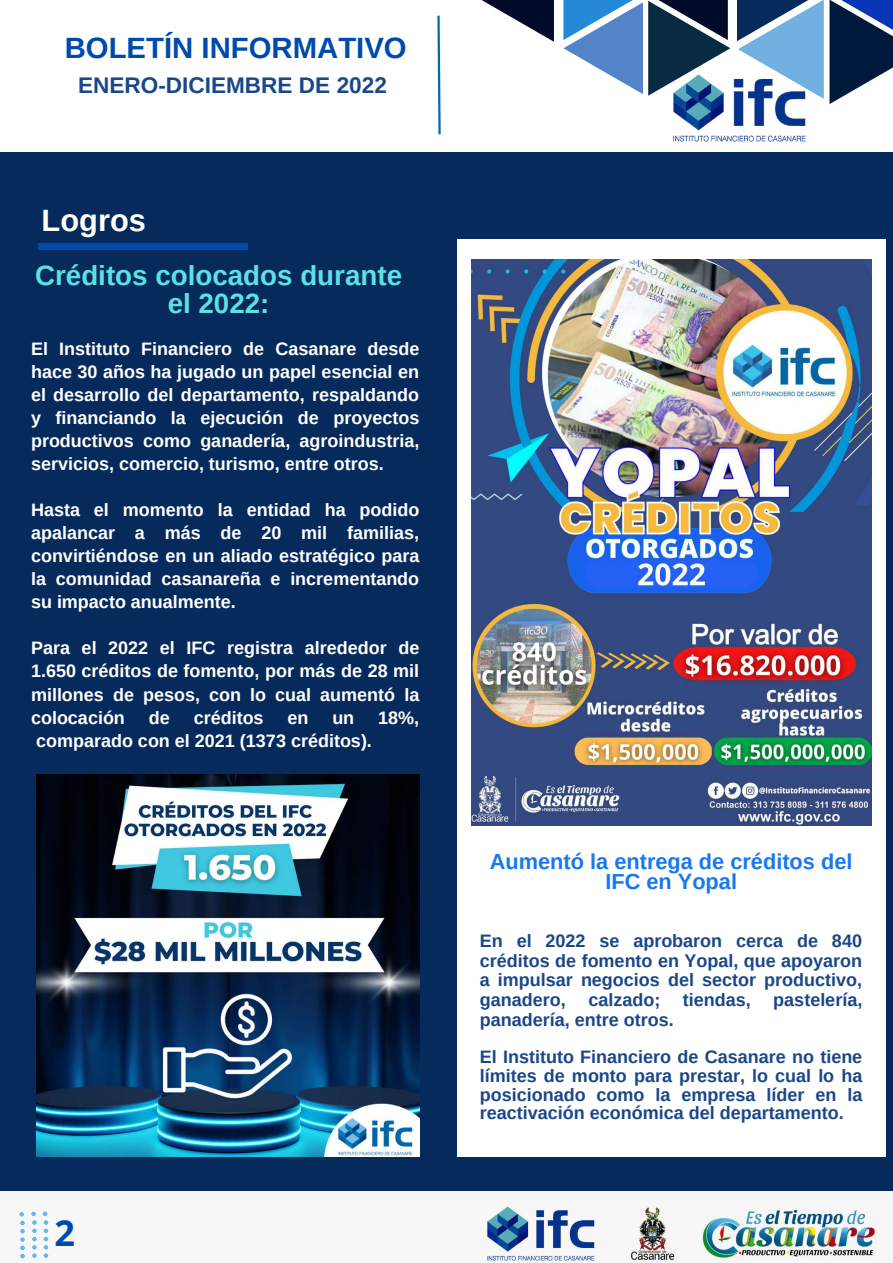
<style>
.page{position:relative;width:893px;height:1263px;background:#052a5b}
.page>*{position:absolute;margin:0;border:0;box-sizing:border-box;transform-origin:0 0}
.t1{font:700 35.92px "Open Sans";color:#004aad}
.t2{font:700 30.83px "Arimo";color:#fff}
.t3{font:700 29.33px "Arimo";color:#004aad}
.t4{font:700 27.75px/27.6px "Arimo";color:#5ce1e6;text-align:center}
.t5{font:700 22.58px "Arimo";color:#1a4789}
.t6{font:700 21.75px/20.2px "Arimo";color:#1877f2;text-align:center}
.t7{font:700 18px/23.1px "Arimo";color:#fff;text-align:justify}
.t8{font:700 18px/19.6px "Arimo";color:#1a4789;text-align:justify}
</style>
<div class="page">
<div style="left:457px;top:239px;width:428px;height:918px;background:#fff"></div>
<div style="left:0;top:0;width:893px;height:151px;background:#fff"></div>
<svg style="left:437px;top:42px;width:4px;height:93px"></svg>
<div style="left:38px;top:243px;width:210px;height:7px;background:#004aad"></div>
<div style="left:0;top:1192px;width:893px;height:71px;background:#f7f7f7"></div>
<svg style="left:19px;top:1212px;width:6px;height:47px"></svg>
<svg style="left:31px;top:1211px;width:18px;height:47px"></svg>
<svg style="left:563px;top:40px;width:167px;height:56px"></svg>
<svg style="left:563px;top:0;width:165px;height:40px"></svg>
<svg style="left:738px;top:0;width:149px;height:104px"></svg>
<svg style="left:814px;top:0;width:79px;height:71px;background:#334f7c"></svg>
<svg style="left:437px;top:0;width:117px;height:42px"></svg>
<img style="left:657px;top:66px;width:163px;height:76px">
<img style="left:622px;top:1203px;width:258px;height:60px">
<img style="left:475px;top:1199px;width:131px;height:64px">
<img style="left:471px;top:260px;width:400px;height:565px">
<img style="left:37px;top:774px;width:382px;height:383px">
<h3 class="t3" style="left:65px;top:31px;width:343px">BOLETÍN INFORMATIVO</h3>
<p class="t5" style="left:78px;top:73px;width:310px">ENERO-DICIEMBRE DE 2022</p>
<h2 class="t2" style="left:42px;top:203px;width:106px">Logros</h2>
<h3 class="t4" style="left:35px;top:262px;width:368px">Créditos colocados durante el 2022:</h3>
<p class="t7" style="left:31px;top:337px;width:390px">El Instituto Financiero de Casanare desde hace 30 años ha jugado un papel esencial en el desarrollo del departamento, respaldando y financiando la ejecución de proyectos productivos como ganadería, agroindustria, servicios, comercio, turismo, entre otros.</p>
<p class="t7" style="left:31px;top:498px;width:390px">Hasta el momento la entidad ha podido apalancar a más de 20 mil familias, convirtiéndose en un aliado estratégico para la comunidad casanareña e incrementando su impacto anualmente.</p>
<p class="t7" style="left:31px;top:637px;width:390px">Para el 2022 el IFC registra alrededor de 1.650 créditos de fomento, por más de 28 mil millones de pesos, con lo cual aumentó la colocación</p>
<p class="t7" style="left:149px;top:706px;width:22px">de</p>
<p class="t7" style="left:194px;top:706px;width:71px">créditos</p>
<p class="t7" style="left:287px;top:706px;width:22px">en</p>
<p class="t7" style="left:332px;top:706px;width:23px">un</p>
<p class="t7" style="left:378px;top:706px;width:43px">18%,</p>
<p class="t7" style="left:36px;top:729px;width:337px">comparado con el 2021 (1373 créditos).</p>
<h1 class="t1" style="left:54px;top:1207px;width:22px">2</h1>
<p class="t6" style="left:490px;top:851px;width:364px">Aumentó la entrega de créditos del<br>IFC en Yopal</p>
<p class="t8" style="left:480px;top:931px;width:384px">En el 2022 se aprobaron cerca de 840 créditos de fomento en Yopal, que apoyaron a impulsar negocios del sector productivo, ganadero,</p>
<p class="t8" style="left:588px;top:990px;width:164px">calzado; tiendas,</p>
<p class="t8" style="left:773px;top:990px;width:90px">pastelería,</p>
<p class="t8" style="left:480px;top:1001px;width:384px;line-height:37.7px">panadería, entre otros.<br>El Instituto Financiero de Casanare no tiene</p>
<p class="t8" style="left:480px;top:1066px;width:384px;line-height:18.6px">límites de monto para prestar, lo cual lo ha posicionado como la empresa líder en la reactivación económica del departamento.</p>
</div>
